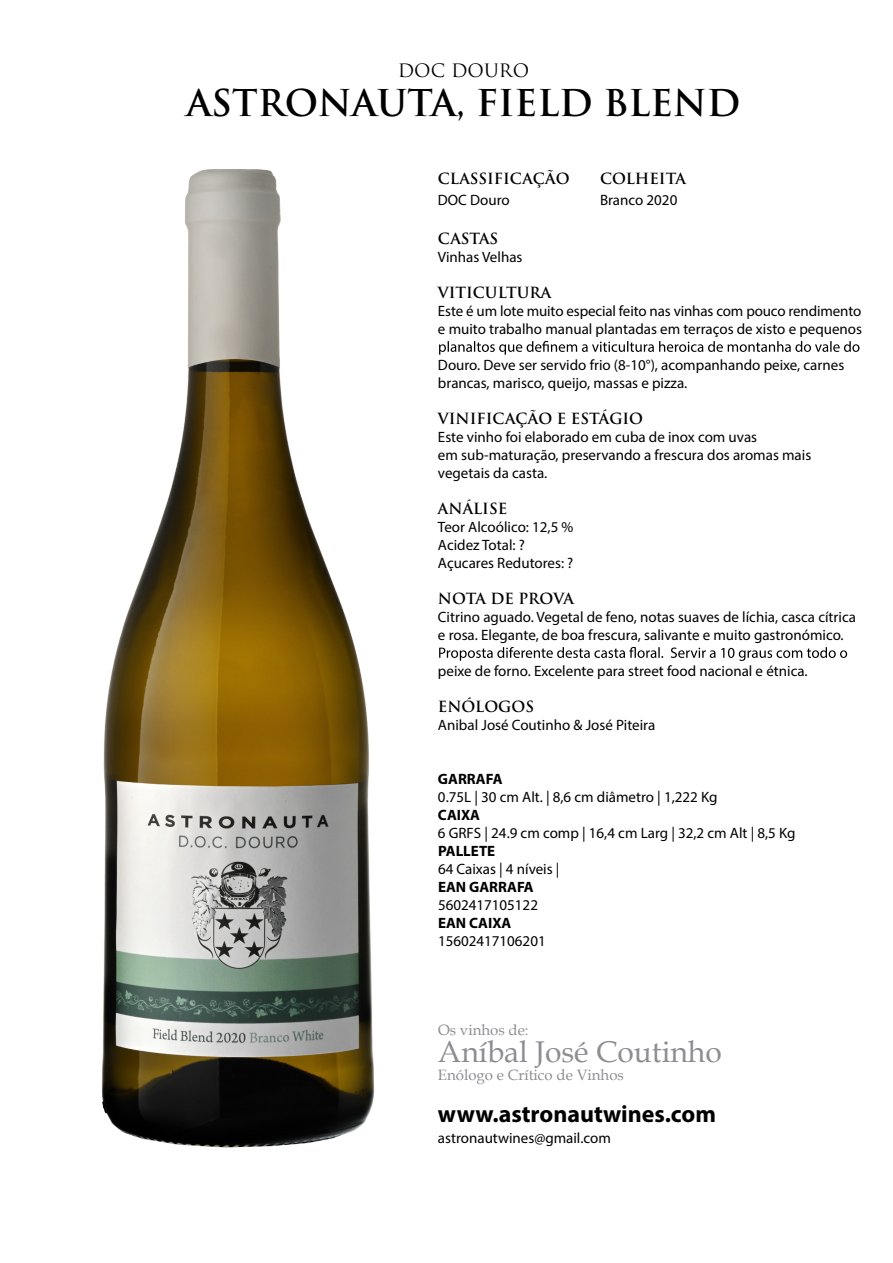
<style>
.page{position:relative;width:893px;height:1263px;background:#fff}
.page>*{position:absolute;margin:0;border:0;box-sizing:border-box;transform-origin:0 0}
.t1{font:700 36px "Trajan Pro";color:#000}
.t2{font:30px "Book Antiqua";color:#908d92}
.t3{font:700 24px "Myriad Pro";color:#000}
.t4{font:18px "Trajan Pro";color:#000}
.t5{font:15px/18px "Myriad Pro";color:#000}
.t6{font:700 15px "Trajan Pro";color:#000}
.t7{font:700 15px "Myriad Pro";color:#000}
.t8{font:15px "Book Antiqua";color:#908d92}
</style>
<div class="page">
<img style="left:102px;top:169px;width:273px;height:979px">
<svg style="left:439px;top:341px;width:420px;height:14px"></svg>
<svg style="left:439px;top:647px;width:408px;height:14px"></svg>
<p class="t4" style="left:398px;top:59px;width:133px">DOC DOURO</p>
<h1 class="t1" style="left:186px;top:81px;width:556px">ASTRONAUTA, FIELD BLEND</h1>
<p class="t6" style="left:438px;top:169px;width:133px">CLASSIFICAÇÃO</p>
<p class="t6" style="left:600px;top:169px;width:87px">COLHEITA</p>
<p class="t5" style="left:438px;top:190px;width:73px">DOC Douro</p>
<p class="t5" style="left:600px;top:190px;width:79px">Branco 2020</p>
<p class="t6" style="left:438px;top:229px;width:62px">CASTAS</p>
<p class="t5" style="left:438px;top:247px;width:86px">Vinhas Velhas</p>
<p class="t6" style="left:438px;top:283px;width:115px">VITICULTURA</p>
<p class="t5" style="left:438px;top:301px;width:426px">Este é um lote muito especial feito nas vinhas com pouco rendimento e muito trabalho manual plantadas em terraços de xisto e pequenos</p>
<p class="t5" style="left:438px;top:355px;width:408px">Douro. Deve ser servido frio (8-10°), acompanhando peixe, carnes brancas, marisco, queijo, massas e pizza.</p>
<p class="t6" style="left:438px;top:409px;width:207px">VINIFICAÇÃO E ESTÁGIO</p>
<p class="t5" style="left:438px;top:427px;width:375px">Este vinho foi elaborado em cuba de inox com uvas<br>em sub-maturação, preservando a frescura dos aromas mais vegetais da casta.</p>
<p class="t6" style="left:438px;top:499px;width:71px">ANÁLISE</p>
<p class="t5" style="left:438px;top:517px;width:137px">Teor Alcoólico: 12,5 %<br>Acidez Total: ?<br>Açucares Redutores: ?</p>
<p class="t6" style="left:438px;top:589px;width:137px">NOTA DE PROVA</p>
<p class="t5" style="left:438px;top:607px;width:419px">Citrino aguado. Vegetal de feno, notas suaves de líchia, casca cítrica e rosa. Elegante, de boa frescura, salivante e muito gastronómico.</p>
<p class="t5" style="left:438px;top:661px;width:371px">peixe de forno. Excelente para street food nacional e étnica.</p>
<p class="t6" style="left:438px;top:697px;width:98px">ENÓLOGOS</p>
<p class="t5" style="left:438px;top:715px;width:219px">Anibal José Coutinho &amp; José Piteira</p>
<p class="t7" style="left:438px;top:769px;width:66px">GARRAFA</p>
<p class="t5" style="left:438px;top:787px;width:281px">0.75L | 30 cm Alt. | 8,6 cm diâmetro | 1,222 Kg</p>
<p class="t7" style="left:438px;top:805px;width:44px">CAIXA</p>
<p class="t5" style="left:438px;top:823px;width:359px">6 GRFS | 24.9 cm comp | 16,4 cm Larg | 32,2 cm Alt | 8,5 Kg</p>
<p class="t7" style="left:438px;top:841px;width:59px">PALLETE</p>
<p class="t5" style="left:438px;top:859px;width:123px">64 Caixas | 4 níveis |</p>
<p class="t7" style="left:438px;top:877px;width:97px">EAN GARRAFA</p>
<p class="t5" style="left:438px;top:895px;width:102px">5602417105122</p>
<p class="t7" style="left:438px;top:913px;width:75px">EAN CAIXA</p>
<p class="t5" style="left:438px;top:931px;width:109px">15602417106201</p>
<p class="t8" style="left:438px;top:1019px;width:92px">Os vinhos de:</p>
<h2 class="t2" style="left:438px;top:1031px;width:285px">Aníbal José Coutinho</h2>
<p class="t8" style="left:438px;top:1064px;width:187px">Enólogo e Crítico de Vinhos</p>
<h3 class="t3" style="left:438px;top:1098px;width:280px">www.astronautwines.com</h3>
<p class="t5" style="left:438px;top:1128px;width:174px">astronautwines@gmail.com</p>
</div>
